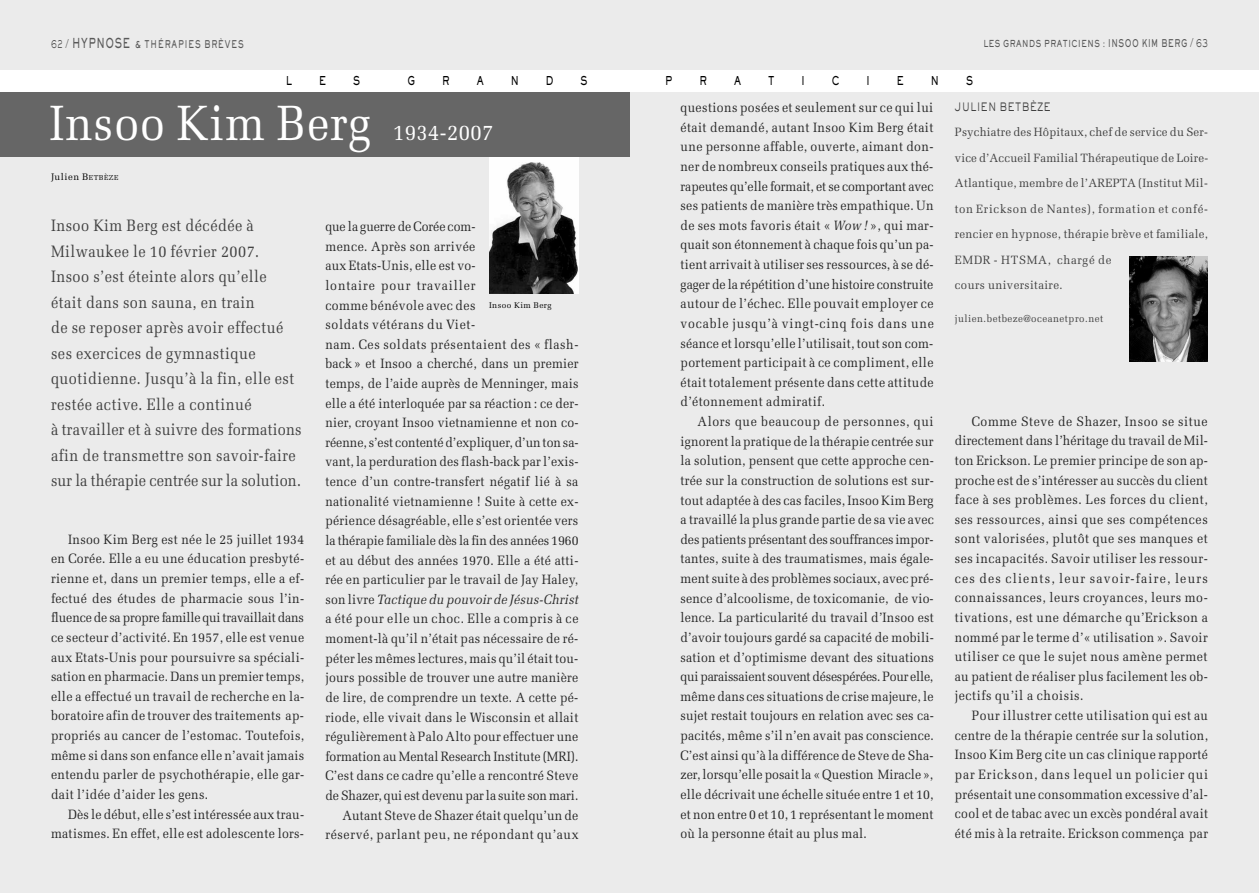
<style>
.page{position:relative;width:1259px;height:893px;background:#ebebeb}
.page>*{position:absolute;margin:0;border:0;box-sizing:border-box;transform-origin:0 0}
.t1{font:49.5px "Melior";letter-spacing:.02em;color:#fff;scale:.9 1}
.t2{font:16.5px/25.5px "Melior";letter-spacing:.035em;color:#404040;scale:.88 1}
.t3{font:13.5px/19.6px "Melior";letter-spacing:.02em;color:#262626;text-align:justify;scale:.91 1}
.t4{font:13.5px/19.6px "Melior";letter-spacing:.02em;color:#262626;text-align:justify;scale:.9 1}
.t5{font:13.5px "Melior";color:#262626;scale:.91 1}
.t6{font:13.5px "Melior";letter-spacing:.05em;color:#262626;scale:.91 1}
.t7{font:italic 13.5px "Melior";letter-spacing:.015em;color:#262626;scale:.91 1}
.t8{font:13.5px "Melior";letter-spacing:-.005em;color:#262626;scale:.91 1}
.t9{font:13.5px "Melior";letter-spacing:.07em;color:#262626;scale:.91 1}
.t10{font:13.5px "Melior";letter-spacing:.055em;color:#262626;scale:.91 1}
.t11{font:12px/25.5px "Melior";letter-spacing:.025em;color:#404040;scale:.95 1}
.t12{font:12px "AT Sackers Heavy Gothic";color:#000;scale:.7 1}
.t13{font:500 11.4px "AT Sackers Gothic";letter-spacing:.08em;color:#404040;scale:.71 1}
.t14{font:10.5px "AT Sackers Heavy Gothic";letter-spacing:.125em;color:#595959;scale:.65 1}
.t15{font:10.2px "Melior";letter-spacing:.05em;color:#404040;scale:.95 1}
.t16{font:9.45px "AT Sackers Heavy Gothic";letter-spacing:.08em;color:#595959;scale:.7 1}
.t17{font:9.45px "Melior";letter-spacing:.05em;color:#000}
.t18{font:8.25px "Melior";letter-spacing:.05em;color:#000}
.s1{font-family:"AT Sackers Gothic";font-weight:300;font-size:12px;color:#404040}
.s2{font-size:13.5px}
.s3{font-size:10.5px}
.s4{font-style:italic}
.s5{font-size:22.5px}
.s6{font-size:7.05px}
.s7{font-style:normal}
</style>
<div class="page">
<img style="left:489px;top:157px;width:89px;height:136px">
<div style="left:0;top:91px;width:629px;height:66px;background:#666"></div>
<div style="left:0;top:70px;width:1259px;height:21px;background:#fff"></div>
<img style="left:1129px;top:256px;width:78px;height:105px">
<p class="t14" style="left:51px;top:40px;width:298px"><span class="s1">62 /</span> <span class="s2">HYPNOSE</span> &amp; THÉRAPIES BRÈVES</p>
<p class="t16" style="left:983px;top:40px;width:322px">LES GRANDS PRATICIENS : <span class="s3">INSOO KIM BERG</span> <span class="s1">/ 63</span></p>
<p class="t12" style="left:286px;top:76px;width:10px">L</p>
<p class="t12" style="left:319px;top:76px;width:12px">E</p>
<p class="t12" style="left:353px;top:76px;width:11px">S</p>
<p class="t12" style="left:407px;top:76px;width:12px">G</p>
<p class="t12" style="left:442px;top:76px;width:12px">R</p>
<p class="t12" style="left:477px;top:76px;width:11px">A</p>
<p class="t12" style="left:511px;top:76px;width:13px">N</p>
<p class="t12" style="left:546px;top:76px;width:13px">D</p>
<p class="t12" style="left:580px;top:76px;width:11px">S</p>
<p class="t12" style="left:665px;top:76px;width:12px">P</p>
<p class="t12" style="left:699px;top:76px;width:12px">R</p>
<p class="t12" style="left:734px;top:76px;width:11px">A</p>
<p class="t12" style="left:768px;top:76px;width:11px">T</p>
<p class="t12" style="left:801px;top:76px;width:6px">I</p>
<p class="t12" style="left:831px;top:76px;width:13px">C</p>
<p class="t12" style="left:866px;top:76px;width:6px">I</p>
<p class="t12" style="left:897px;top:76px;width:12px">E</p>
<p class="t12" style="left:931px;top:76px;width:13px">N</p>
<p class="t12" style="left:966px;top:76px;width:11px">S</p>
<p class="t3" style="left:680px;top:98px;width:280px">questions posées et seulement sur ce qui lui était demandé, autant Insoo Kim Berg était une personne affable, ouverte, aimant don&shy;ner de nombreux conseils pratiques aux thé&shy;rapeutes qu’elle formait, et se comportant avec ses patients de manière très empathique. Un de ses mots favoris était « <span class="s4">Wow !</span> », qui mar&shy;quait son étonnement à chaque fois qu’un pa&shy;tient arrivait à utiliser ses ressources, à se dé&shy;gager de la répétition d’une histoire construite autour de l’échec. Elle pouvait employer ce vocable jusqu’à vingt-cinq fois dans une séance et lorsqu’elle l’utilisait, tout son com&shy;portement participait à ce compliment, elle était totalement présente dans cette attitude d’étonnement admiratif.</p>
<p class="t3" style="left:680px;top:412px;width:280px;text-indent:17px">Alors que beaucoup de personnes, qui ignorent la pratique de la thérapie centrée sur la solution, pensent que cette approche cen&shy;trée sur la construction de solutions est sur&shy;tout adaptée à des cas faciles, Insoo Kim Berg a travaillé la plus grande partie de sa vie avec des patients présentant des souffrances impor&shy;tantes, suite à des traumatismes, mais égale&shy;ment suite à des problèmes sociaux, avec pré&shy;sence d’alcoolisme, de toxicomanie, de vio&shy;lence. La particularité du travail d’Insoo est d’avoir toujours gardé sa capacité de mobili&shy;sation et d’optimisme devant des situations qui paraissaient souvent désespérées. Pour elle, même dans ces situations de crise majeure, le sujet restait toujours en relation avec ses ca&shy;pacités, même s’il n’en avait pas conscience.<br>C’est ainsi qu’à la différence de Steve de Sha&shy;zer, lorsqu’elle posait la « Question Miracle », elle décrivait une échelle située entre 1 et 10, et non entre 0 et 10, 1 représentant le moment où la personne était au plus mal.</p>
<p class="t3" style="left:955px;top:411px;width:280px;text-indent:17px">Comme Steve de Shazer, Insoo se situe directement dans l’héritage du travail de Mil&shy;ton Erickson. Le premier principe de son ap&shy;proche est de s’intéresser au succès du client face à ses problèmes. Les forces du client, ses ressources, ainsi que ses compétences sont valorisées, plutôt que ses manques et ses incapacités. Savoir utiliser les ressour&shy;ces des clients, leur savoir-faire, leurs connaissances, leurs croyances, leurs mo&shy;tivations, est une démarche qu’Erickson a nommé par le terme d’« utilisation ». Savoir utiliser ce que le sujet nous amène permet au patient de réaliser plus facilement les ob&shy;jectifs qu’il a choisis.</p>
<p class="t13" style="left:955px;top:102px;width:137px">JULIEN BETBÈZE</p>
<p class="t11" style="left:955px;top:119px;width:268px">Psychiatre des Hôpitaux, chef de service du Ser&shy;vice d’Accueil Familial Thérapeutique de Loire-Atlantique, membre de l’AREPTA (Institut Mil&shy;ton Erickson de Nantes), formation et confé&shy;rencier en hypnose, thérapie brève et familiale, EMDR - HTSMA, chargé de<br>cours universitaire.</p>
<p class="t15" style="left:955px;top:313px;width:158px">julien.betbeze@oceanetpro.net</p>
<h1 class="t1" style="left:50px;top:94px;width:495px">Insoo Kim Berg <span class="s5">1934-2007</span></h1>
<p class="t17" style="left:51px;top:171px;width:69px">Julien B<span class="s6">ETBÈZE</span></p>
<p class="t2" style="left:51px;top:213px;width:286px">Insoo Kim Berg est décédée à Milwaukee le 10 février 2007.<br>Insoo s’est éteinte alors qu’elle était dans son sauna, en train<br>de se reposer après avoir effectué ses exercices de gymnastique quotidienne. Jusqu’à la fin, elle est restée active. Elle a continué<br>à travailler et à suivre des formations afin de transmettre son savoir-faire sur la thérapie centrée sur la solution.</p>
<p class="t8" style="left:325px;top:218px;width:166px">que la guerre de Corée com-</p>
<p class="t3" style="left:325px;top:236px;width:166px">mence. Après son arrivée</p>
<p class="t3" style="left:325px;top:256px;width:167px">aux Etats-Unis, elle est vo-</p>
<p class="t9" style="left:325px;top:277px;width:166px">lontaire pour travailler</p>
<p class="t3" style="left:325px;top:295px;width:166px">comme bénévole avec des</p>
<p class="t10" style="left:325px;top:317px;width:166px">soldats vétérans du Viet-</p>
<p class="t6" style="left:325px;top:336px;width:280px">nam. Ces soldats présentaient des « flash-</p>
<p class="t3" style="left:325px;top:354px;width:280px">back » et Insoo a cherché, dans un premier</p>
<p class="t3" style="left:325px;top:373px;width:280px">temps, de l’aide auprès de Menninger, mais</p>
<p class="t3" style="left:325px;top:393px;width:280px">elle a été interloquée par sa réaction : ce der-</p>
<p class="t3" style="left:325px;top:413px;width:280px">nier, croyant Insoo vietnamienne et non co-</p>
<p class="t5" style="left:325px;top:434px;width:280px">réenne, s’est contenté d’expliquer, d’un ton sa-</p>
<p class="t3" style="left:325px;top:452px;width:280px">vant, la perduration des flash-back par l’exis-</p>
<p class="t3" style="left:325px;top:472px;width:279px">tence d’un contre-transfert négatif lié à sa</p>
<p class="t3" style="left:325px;top:491px;width:280px">nationalité vietnamienne ! Suite à cette ex-</p>
<p class="t3" style="left:325px;top:511px;width:279px">périence désagréable, elle s’est orientée vers</p>
<p class="t5" style="left:325px;top:532px;width:280px">la thérapie familiale dès la fin des années 1960</p>
<p class="t3" style="left:325px;top:550px;width:279px">et au début des années 1970. Elle a été atti-</p>
<p class="t3" style="left:325px;top:570px;width:279px">rée en particulier par le travail de Jay Haley,</p>
<p class="t7" style="left:325px;top:591px;width:279px"><span class="s7">son livre</span> Tactique du pouvoir de Jésus-Christ</p>
<p class="t6" style="left:325px;top:611px;width:280px">a été pour elle un choc. Elle a compris à ce</p>
<p class="t3" style="left:325px;top:629px;width:279px">moment-là qu’il n’était pas nécessaire de ré-</p>
<p class="t3" style="left:325px;top:648px;width:279px">péter les mêmes lectures, mais qu’il était tou-</p>
<p class="t3" style="left:325px;top:668px;width:280px">jours possible de trouver une autre manière</p>
<p class="t3" style="left:325px;top:687px;width:279px">de lire, de comprendre un texte. A cette pé-</p>
<p class="t3" style="left:325px;top:707px;width:279px">riode, elle vivait dans le Wisconsin et allait</p>
<p class="t3" style="left:325px;top:727px;width:279px">régulièrement à Palo Alto pour effectuer une</p>
<p class="t3" style="left:325px;top:746px;width:280px">formation au Mental Research Institute (MRI).</p>
<p class="t3" style="left:325px;top:766px;width:279px">C’est dans ce cadre qu’elle a rencontré Steve</p>
<p class="t5" style="left:325px;top:787px;width:279px">de Shazer, qui est devenu par la suite son mari.</p>
<p class="t3" style="left:342px;top:805px;width:261px">Autant Steve de Shazer était quelqu’un de</p>
<p class="t6" style="left:325px;top:827px;width:280px">réservé, parlant peu, ne répondant qu’aux</p>
<p class="t18" style="left:489px;top:300px;width:64px">Insoo Kim Berg</p>
<p class="t3" style="left:51px;top:529px;width:280px;text-indent:17px">Insoo Kim Berg est née le 25 juillet 1934 en Corée. Elle a eu une éducation presbyté&shy;rienne et, dans un premier temps, elle a ef&shy;fectué des études de pharmacie sous l’in&shy;fluence de sa propre famille qui travaillait dans ce secteur d’activité. En 1957, elle est venue aux Etats-Unis pour poursuivre sa spéciali&shy;sation en pharmacie. Dans un premier temps, elle a effectué un travail de recherche en la&shy;boratoire afin de trouver des traitements ap&shy;propriés au cancer de l’estomac. Toutefois, même si dans son enfance elle n’avait jamais entendu parler de psychothérapie, elle gar&shy;dait l’idée d’aider les gens.</p>
<p class="t3" style="left:51px;top:804px;width:280px;text-align:right">Dès le début, elle s’est intéressée aux trau&shy;matismes. En effet, elle est adolescente lors-</p>
<p class="t4" style="left:955px;top:705px;width:283px;text-indent:17px">Pour illustrer cette utilisation qui est au centre de la thérapie centrée sur la solution, Insoo Kim Berg cite un cas clinique rapporté par Erickson, dans lequel un policier qui présentait une consommation excessive d’al&shy;cool et de tabac avec un excès pondéral avait été mis à la retraite. Erickson commença par</p>
</div>
